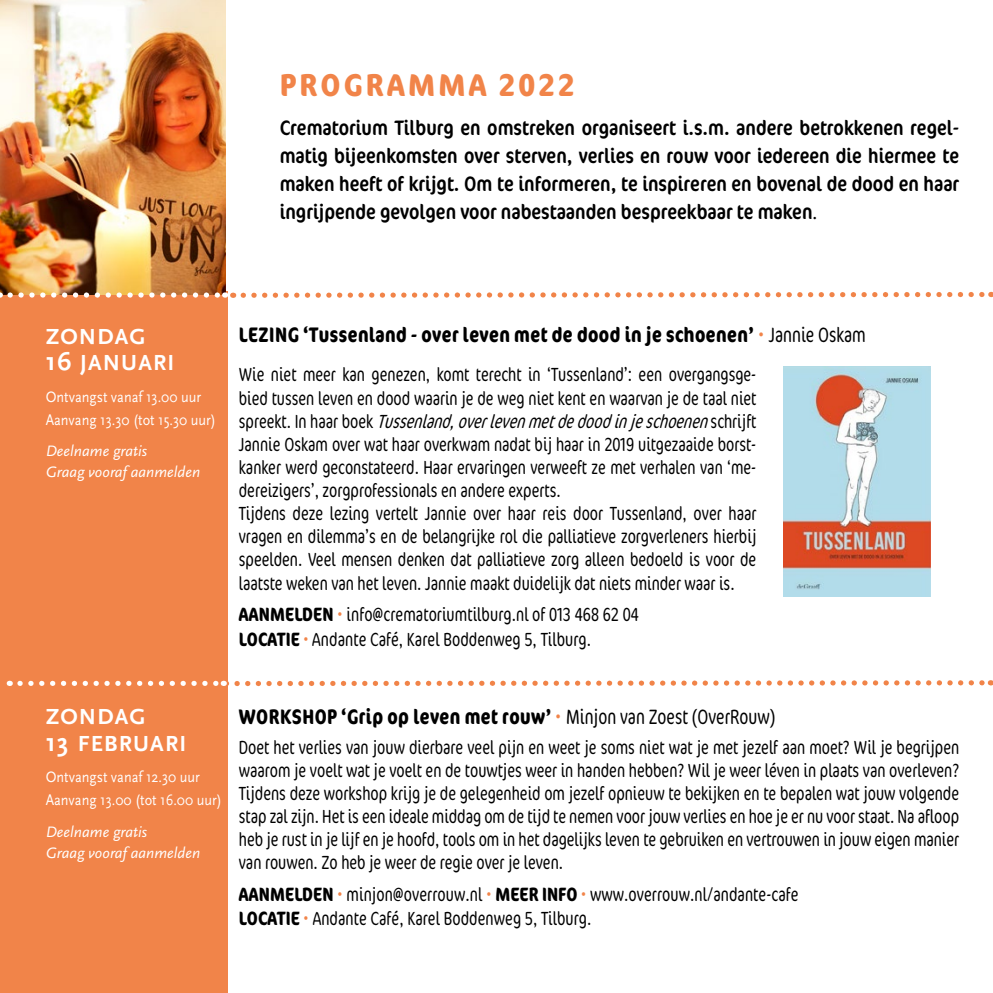
<style>
.page{position:relative;width:993px;height:993px;background:#fff}
.page>*{position:absolute;margin:0;border:0;box-sizing:border-box;transform-origin:0 0}
.t1{font:700 condensed 31.5px "Cocon";letter-spacing:.1em;color:#f18449}
.t2{font:700 22.75px/26.2px "Scala Sans";letter-spacing:.05em;color:#fff}
.t3{font:condensed 21px/28px "Cocon";color:#000;text-align:justify}
.t4{font:700 condensed 21px "Cocon";letter-spacing:.025em;color:#000;scale:.9 1}
.t5{font:300 condensed 19.25px/23.1px "Cocon";color:#000;scale:.9 1}
.t6{font:15.75px/22.8px "Scala Sans";color:#fff;scale:.9 1}
.t7{font:italic 15.75px/21px "Scala Sans";color:#fff}
.s1{font-family:"Minion Pro";font-stretch:normal}
.s2{font-size:26.25px}
.s3{font-weight:300;color:#f18449}
.s4{font-weight:300}
.s5{font-style:italic}
.s6{font-weight:700}
.s7{color:#f18449}
</style>
<div class="page">
<div style="left:0;top:292px;width:227px;height:700px;background:#f18449"></div>
<img style="left:0;top:0;width:226px;height:295px">
<svg style="left:20px;top:677px;width:971px;height:11px"></svg>
<svg style="left:232px;top:292px;width:759px;height:6px"></svg>
<svg style="left:10px;top:292px;width:215px;height:5px"></svg>
<img style="left:783px;top:366px;width:146px;height:230px">
<h1 class="t1" style="left:279px;top:67px;width:296px">PROGRAMMA 2022</h1>
<p class="t3" style="left:279px;top:114px;width:680px">Crematorium Tilburg en omstreken organiseert i.s.m. andere betrokkenen regel&shy;matig bijeenkomsten over sterven, verlies en rouw voor iedereen die hiermee te maken heeft of krijgt. Om te informeren, te inspireren en bovenal de dood en haar ingrijpende gevolgen voor nabestaanden bespreekbaar te maken<span class="s1">.</span></p>
<p class="t2" style="left:46px;top:324px;width:130px">ZONDAG<br><span class="s2">16</span> JANUARI</p>
<p class="t6" style="left:46px;top:385px;width:191px">Ontvangst vanaf 13.00 uur<br>Aanvang 13.30 (tot 15.30 uur)</p>
<p class="t7" style="left:46px;top:440px;width:156px">Deelname gratis<br>Graag vooraf aanmelden</p>
<p class="t4" style="left:239px;top:323px;width:698px">LEZING ‘Tussenland - over leven met de dood in je schoenen’ <span class="s3">•</span> <span class="s4">Jannie Oskam</span></p>
<p class="t5" style="left:239px;top:364px;width:576px">Wie niet meer kan genezen, komt terecht in ‘Tussenland’: een overgangsge&shy;bied tussen leven en dood waarin je de weg niet kent en waarvan je de taal niet s p r e e k t . I n h a a r b o e k <span class="s5">Tussenland,overlevenmetdedoodinjeschoenen</span>s c h r i j f t Jannie Oskam over wat haar overkwam nadat bij haar in 2019 uitgezaaide borst&shy;kanker werd geconstateerd. Haar ervaringen verweeft ze met verhalen van ‘me&shy;dereizigers’, zorgprofessionals en andere experts.<br>Tijdens deze lezing vertelt Jannie over haar reis door Tussenland, over haar vragen en dilemma’s en de belangrijke rol die palliatieve zorgverleners hierbij speelden. Veel mensen denken dat palliatieve zorg alleen bedoeld is voor de laatste weken van het leven. Jannie maakt duidelijk dat niets minder waar is.</p>
<p class="t5" style="left:239px;top:603px;width:446px;line-height:24.5px"><span class="s6">AANMELDEN</span> <span class="s7">•</span> info@crematoriumtilburg.nl of 013 468 62 04<br><span class="s6">LOCATIE</span> <span class="s7">•</span> Andante Café, Karel Boddenweg 5, Tilburg.</p>
<p class="t2" style="left:46px;top:704px;width:142px">ZONDAG<br><span class="s2">13</span> FEBRUARI</p>
<p class="t6" style="left:46px;top:765px;width:197px">Ontvangst vanaf 12.30 uur<br>Aanvang 13.00 (tot 16.00 uur)</p>
<p class="t7" style="left:46px;top:820px;width:156px">Deelname gratis<br>Graag vooraf aanmelden</p>
<p class="t4" style="left:239px;top:704px;width:597px">WORKSHOP ‘Grip op leven met rouw’ <span class="s3">•</span> <span class="s4">Minjon van Zoest (OverRouw)</span></p>
<p class="t5" style="left:239px;top:736px;width:801px;text-align:justify">Doet het verlies van jouw dierbare veel pijn en weet je soms niet wat je met jezelf aan moet? Wil je begrijpen waarom je voelt wat je voelt en de touwtjes weer in handen hebben? Wil je weer léven in plaats van overleven?<br>Tijdens deze workshop krijg je de gelegenheid om jezelf opnieuw te bekijken en te bepalen wat jouw volgende stap zal zijn. Het is een ideale middag om de tijd te nemen voor jouw verlies en hoe je er nu voor staat. Na afloop heb je rust in je lijf en je hoofd, tools om in het dagelijks leven te gebruiken en vertrouwen in jouw eigen manier van rouwen. Zo heb je weer de regie over je leven.</p>
<p class="t5" style="left:239px;top:882px;width:623px;line-height:24.5px"><span class="s6">AANMELDEN</span> <span class="s7">•</span> minjon@overrouw.nl <span class="s7">•</span> <span class="s6">MEER INFO</span> <span class="s7">•</span> www.overrouw.nl/andante-cafe<br><span class="s6">LOCATIE</span> <span class="s7">•</span> Andante Café, Karel Boddenweg 5, Tilburg.</p>
</div>
